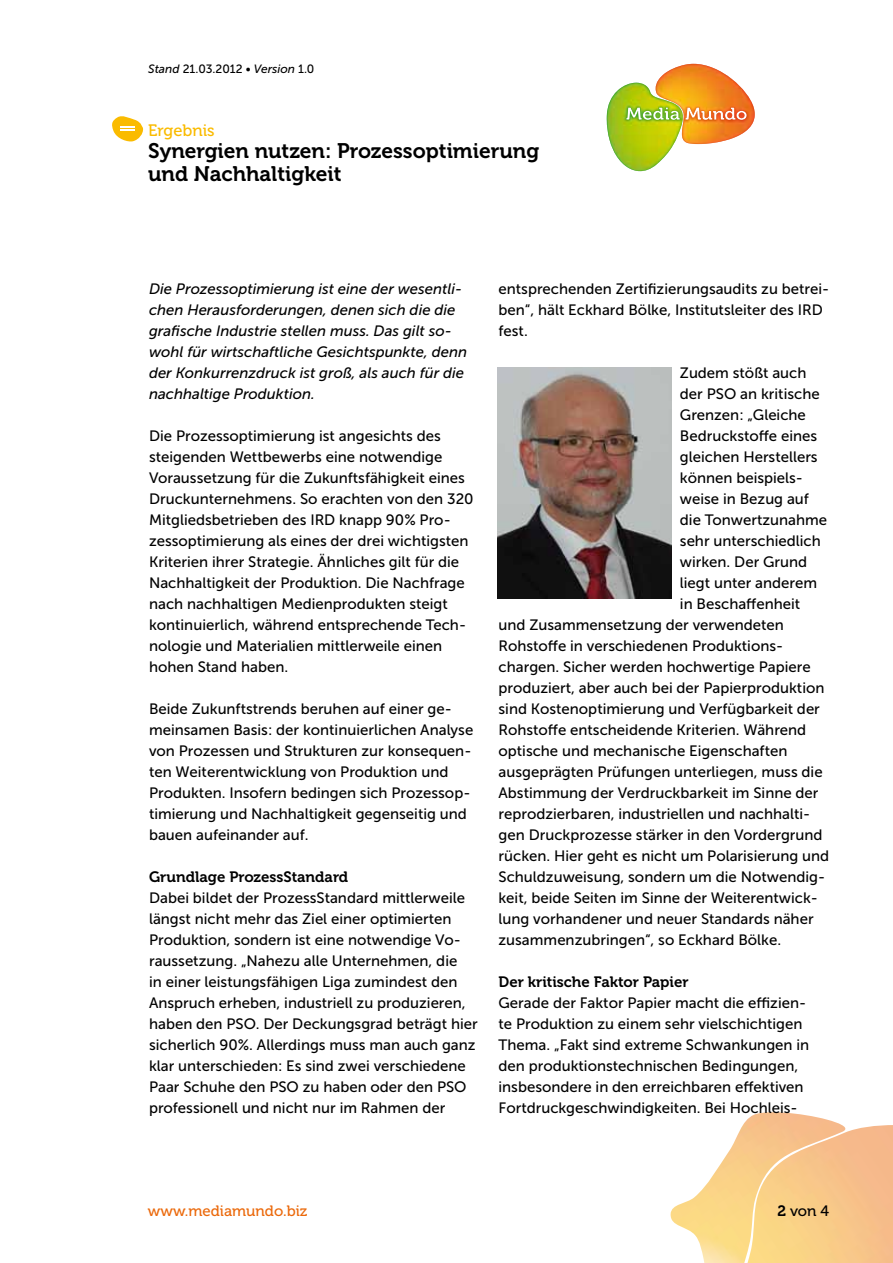
<style>
.page{position:relative;width:893px;height:1263px;background:#fff}
.page>*{position:absolute;margin:0;border:0;box-sizing:border-box;transform-origin:0 0}
.t1{font:21px/22.5px "Museo 700";color:#000}
.t2{font:16.5px "Museo 500";color:#fabb00}
.t3{font:15px/21px "Museo Sans 500";color:#000}
.t4{font:italic 15px/21px "Museo Sans 500";color:#000}
.t5{font:15px "Museo 700";color:#000}
.t6{font:15px "Museo 500";color:#eb690b}
.t7{font:15px "Museo 500";color:#000}
.t8{font:12px "Museo Sans 500";color:#000}
.s1{font-style:italic}
.s2{font-family:"Museo 700"}
</style>
<div class="page">
<img style="left:670px;top:1112px;width:223px;height:151px">
<svg style="left:607px;top:64px;width:148px;height:107px"></svg>
<svg style="left:112px;top:116px;width:31px;height:25px"></svg>
<img style="left:498px;top:368px;width:173px;height:231px">
<p class="t8" style="left:148px;top:62px;width:168px"><span class="s1">Stand</span> 21.03.2012 • <span class="s1">Version</span> 1.0</p>
<p class="t2" style="left:148px;top:121px;width:68px">Ergebnis</p>
<h1 class="t1" style="left:148px;top:140px;width:393px">Synergien nutzen: Prozessoptimierung und Nachhaltigkeit</h1>
<p class="t4" style="left:149px;top:278px;width:320px">Die Prozessoptimierung ist eine der wesentli&shy;chen Herausforderungen, denen sich die die grafische Industrie stellen muss. Das gilt so&shy;wohl für wirtschaftliche Gesichtspunkte, denn der Konkurrenzdruck ist groß, als auch für die nachhaltige Produktion.</p>
<p class="t3" style="left:149px;top:425px;width:326px">Die Prozessoptimierung ist angesichts des steigenden Wettbewerbs eine notwendige Voraussetzung für die Zukunftsfähigkeit eines Druckunternehmens. So erachten von den 320<br>Mitgliedsbetrieben des IRD knapp 90% Pro&shy;zessoptimierung als eines der drei wichtigsten Kriterien ihrer Strategie. Ähnliches gilt für die Nachhaltigkeit der Produktion. Die Nachfrage nach nachhaltigen Medienprodukten steigt kontinuierlich, während entsprechende Tech&shy;nologie und Materialien mittlerweile einen hohen Stand haben.</p>
<p class="t3" style="left:149px;top:698px;width:326px">Beide Zukunftstrends beruhen auf einer ge&shy;meinsamen Basis: der kontinuierlichen Analyse von Prozessen und Strukturen zur konsequen&shy;ten Weiterentwicklung von Produktion und Produkten. Insofern bedingen sich Prozessop&shy;timierung und Nachhaltigkeit gegenseitig und bauen aufeinander auf.</p>
<p class="t5" style="left:149px;top:868px;width:201px">Grundlage ProzessStandard</p>
<p class="t3" style="left:149px;top:887px;width:330px">Dabei bildet der ProzessStandard mittlerweile längst nicht mehr das Ziel einer optimierten Produktion, sondern ist eine notwendige Vo&shy;raussetzung. „Nahezu alle Unternehmen, die<br>in einer leistungsfähigen Liga zumindest den Anspruch erheben, industriell zu produzieren, haben den PSO. Der Deckungsgrad beträgt hier sicherlich 90%. Allerdings muss man auch ganz klar unterschieden: Es sind zwei verschiedene Paar Schuhe den PSO zu haben oder den PSO professionell und nicht nur im Rahmen der</p>
<p class="t3" style="left:499px;top:278px;width:332px">entsprechenden Zertifizierungsaudits zu betrei&shy;ben“, hält Eckhard Bölke, Institutsleiter des IRD fest.</p>
<p class="t3" style="left:680px;top:362px;width:128px">Zudem stößt auch</p>
<p class="t3" style="left:680px;top:383px;width:141px">der PSO an kritische</p>
<p class="t3" style="left:680px;top:404px;width:128px">Grenzen: „Gleiche</p>
<p class="t3" style="left:680px;top:425px;width:139px">Bedruckstoffe eines</p>
<p class="t3" style="left:680px;top:446px;width:139px">gleichen Herstellers</p>
<p class="t3" style="left:680px;top:467px;width:125px">können beispiels-</p>
<p class="t3" style="left:680px;top:488px;width:131px">weise in Bezug auf</p>
<p class="t3" style="left:680px;top:509px;width:149px">die Tonwertzunahme</p>
<p class="t3" style="left:680px;top:530px;width:142px">sehr unterschiedlich</p>
<p class="t3" style="left:680px;top:551px;width:129px">wirken. Der Grund</p>
<p class="t3" style="left:680px;top:572px;width:139px">liegt unter anderem</p>
<p class="t3" style="left:680px;top:593px;width:122px">in Beschaffenheit</p>
<p class="t3" style="left:499px;top:614px;width:287px">und Zusammensetzung der verwendeten</p>
<p class="t3" style="left:499px;top:635px;width:286px">Rohstoffe in verschiedenen Produktions-</p>
<p class="t3" style="left:499px;top:656px;width:314px">chargen. Sicher werden hochwertige Papiere</p>
<p class="t3" style="left:499px;top:677px;width:327px">produziert, aber auch bei der Papierproduktion</p>
<p class="t3" style="left:499px;top:698px;width:323px">sind Kostenoptimierung und Verfügbarkeit der</p>
<p class="t3" style="left:499px;top:719px;width:309px">Rohstoffe entscheidende Kriterien. Während</p>
<p class="t3" style="left:499px;top:740px;width:290px">optische und mechanische Eigenschaften</p>
<p class="t3" style="left:499px;top:761px;width:326px">ausgeprägten Prüfungen unterliegen, muss die</p>
<p class="t3" style="left:499px;top:782px;width:321px">Abstimmung der Verdruckbarkeit im Sinne der</p>
<p class="t3" style="left:499px;top:803px;width:313px">reprodzierbaren, industriellen und nachhalti-</p>
<p class="t3" style="left:499px;top:824px;width:326px">gen Druckprozesse stärker in den Vordergrund</p>
<p class="t3" style="left:499px;top:845px;width:332px">rücken. Hier geht es nicht um Polarisierung und</p>
<p class="t3" style="left:499px;top:866px;width:328px">Schuldzuweisung, sondern um die Notwendig-</p>
<p class="t3" style="left:499px;top:887px;width:321px">keit, beide Seiten im Sinne der Weiterentwick-</p>
<p class="t3" style="left:499px;top:908px;width:317px">lung vorhandener und neuer Standards näher</p>
<p class="t3" style="left:499px;top:929px;width:284px">zusammenzubringen“, so Eckhard Bölke.</p>
<p class="t5" style="left:499px;top:973px;width:192px">Der kritische Faktor Papier</p>
<p class="t3" style="left:499px;top:992px;width:312px">Gerade der Faktor Papier macht die effizien&shy;te Produktion zu einem sehr vielschichtigen Thema. „Fakt sind extreme Schwankungen in den produktionstechnischen Bedingungen, insbesondere in den erreichbaren effektiven Fortdruckgeschwindigkeiten. Bei Hochleis-</p>
<p class="t6" style="left:148px;top:1202px;width:161px">www.mediamundo.biz</p>
<p class="t7" style="left:777px;top:1202px;width:53px"><span class="s2">2</span> von 4</p>
</div>
